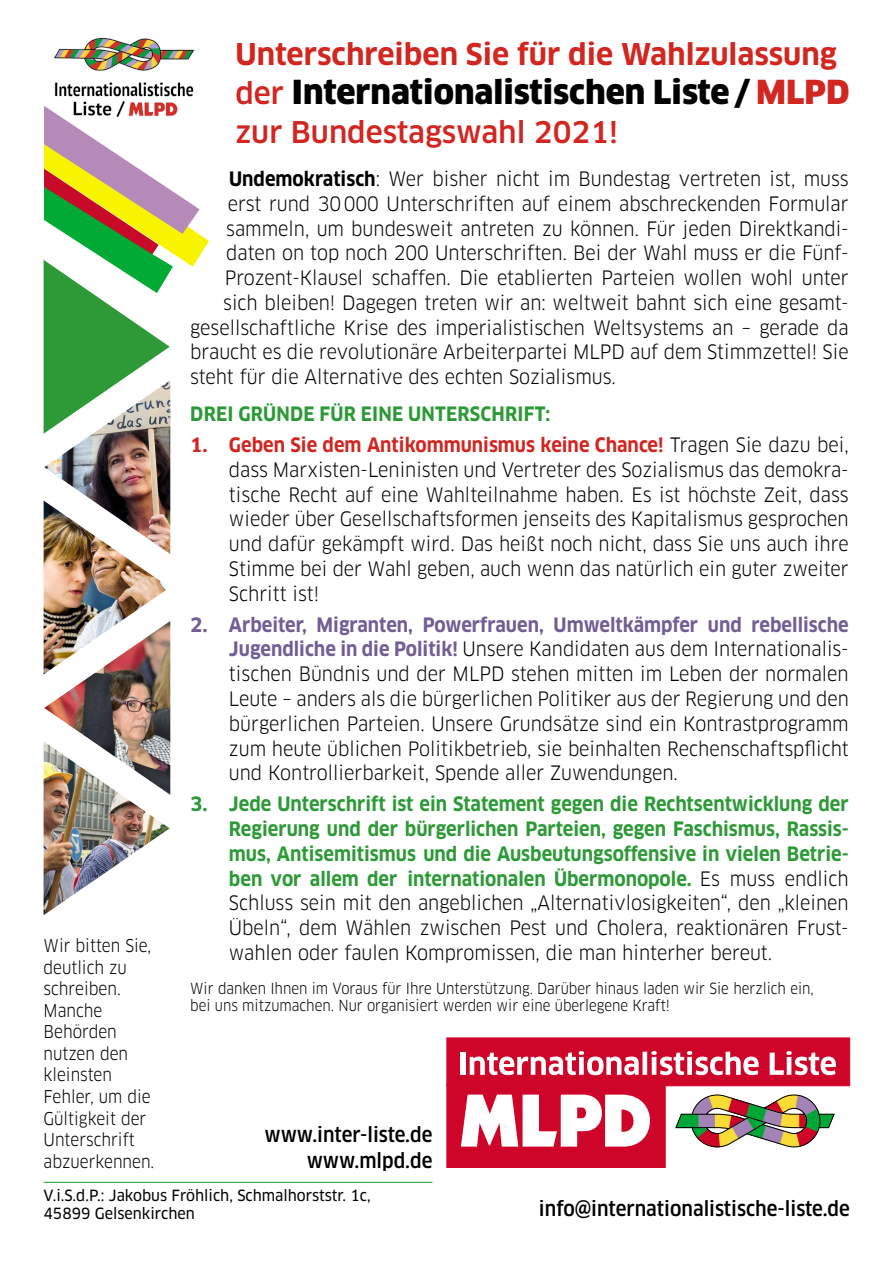
<style>
.page{position:relative;width:893px;height:1263px;background:#fff}
.page>*{position:absolute;margin:0;border:0;box-sizing:border-box;transform-origin:0 0}
.t1{font:900 32.25px "Clan Pro";color:#000}
.t2{font:700 29.25px "Clan Pro";color:#d22620}
.t3{font:500 29.25px "Clan Pro";color:#d22620}
.t4{font:500 20.1px/26px "Clan Pro Narr";color:#000;text-align:right}
.t5{font:19.35px/24.8px "Clan Pro";color:#000;text-align:justify;scale:.93 1}
.t6{font:700 19.35px/24.8px "Clan Pro";color:#2d9a37;text-align:justify}
.t7{font:700 19.35px "Clan Pro";color:#2d9a37;scale:.93 1}
.t8{font:17.25px/21.6px "Clan Pro";color:#000;scale:.9 1}
.t9{font:15.15px/18.1px "Clan Pro News";color:#000;scale:.96 1}
.t10{font:15px/17.7px "Clan Pro";color:#000;scale:.9 1}
.s1{font-weight:500;font-size:29.25px;color:#d22620}
.s2{color:#d22620}
.s3{font-weight:700}
.s4{font-weight:700;color:#d22620}
.s5{font-weight:700;color:#725d94}
.s6{font-weight:400;color:#000}
</style>
<div class="page">
<hr style="left:44px;top:1182px;width:388px;height:1px;background:#2d9a37">
<svg style="left:43px;top:106px;width:166px;height:328px"></svg>
<img style="left:44px;top:380px;width:126px;height:120px">
<img style="left:44px;top:500px;width:126px;height:121px">
<img style="left:44px;top:621px;width:126px;height:120px">
<img style="left:44px;top:741px;width:126px;height:174px">
<div style="left:447px;top:1038px;width:403px;height:48px;background:#ce0529;border:1px solid #ce0529"></div>
<div style="left:447px;top:1084px;width:218px;height:84px;background:#ce0529"></div>
<div style="left:460px;top:1052px;width:5px;height:23px;background:#fff"></div>
<svg style="left:470px;top:1051px;width:169px;height:24px"></svg>
<div style="left:642px;top:1051px;width:5px;height:24px;background:#fff"></div>
<svg style="left:651px;top:1051px;width:108px;height:24px"></svg>
<svg style="left:770px;top:1051px;width:66px;height:24px"></svg>
<svg style="left:461px;top:1094px;width:189px;height:52px"></svg>
<svg style="left:675px;top:1094px;width:160px;height:53px"></svg>
<div style="left:19px;top:91px;width:25px;height:143px;background:#fff"></div>
<img style="left:53px;top:38px;width:142px;height:79px">
<p class="t8" style="left:44px;top:935px;width:125px">Wir bitten Sie, deutlich zu schreiben.<br>Manche<br>Behörden nutzen den kleinsten<br>Fehler, um die<br>Gültigkeit der<br>Unterschrift abzuerkennen.</p>
<h2 class="t2" style="left:235px;top:38px;width:603px">Unterschreiben Sie für die Wahlzulassung</h2>
<h1 class="t1" style="left:235px;top:73px;width:616px"><span class="s1">der</span> Internationalistischen Liste / <span class="s2">MLPD</span></h1>
<h2 class="t3" style="left:235px;top:115px;width:384px">zur Bundestagswahl 2021!</h2>
<p class="t5" style="left:229px;top:166px;width:668px"><span class="s3">Undemokratisch</span>: Wer bisher nicht im Bundestag vertreten ist, muss</p>
<p class="t5" style="left:228px;top:191px;width:669px">erst rund 30000 Unterschriften auf einem abschreckenden Formular</p>
<p class="t5" style="left:226px;top:216px;width:671px">sammeln, um bundesweit antreten zu können. Für jeden Direktkandi-</p>
<p class="t5" style="left:226px;top:241px;width:671px">daten on top noch 200 Unterschriften. Bei der Wahl muss er die Fünf-</p>
<p class="t5" style="left:225px;top:266px;width:673px">Prozent-Klausel schaffen. Die etablierten Parteien wollen wohl unter</p>
<p class="t5" style="left:223px;top:290px;width:674px">sich bleiben! Dagegen treten wir an: weltweit bahnt sich eine gesamt-</p>
<p class="t5" style="left:190px;top:315px;width:710px">gesellschaftliche Krise des imperialistischen Weltsystems an – gerade da</p>
<p class="t5" style="left:190px;top:340px;width:710px">braucht es die revolutionäre Arbeiterpartei MLPD auf dem Stimmzettel! Sie</p>
<p class="t5" style="left:190px;top:365px;width:459px">steht für die Alternative des echten Sozialismus.</p>
<p class="t7" style="left:190px;top:403px;width:389px">Drei Gründe für eine Unterschrift:</p>
<p class="t5" style="left:229px;top:433px;width:668px;text-indent:-39px"><span class="s4">1. Geben Sie dem Antikommunismus keine Chance!</span> Tragen Sie dazu bei, dass Marxisten-Leninisten und Vertreter des Sozialismus das demokra&shy;tische Recht auf eine Wahlteilnahme haben. Es ist höchste Zeit, dass wieder über Gesellschaftsformen jenseits des Kapitalismus gesprochen und dafür gekämpft wird. Das heißt noch nicht, dass Sie uns auch ihre Stimme bei der Wahl geben, auch wenn das natürlich ein guter zweiter Schritt ist!</p>
<p class="t5" style="left:229px;top:612px;width:668px;text-align:left;text-indent:-39px"><span class="s5">2. Arbeiter, Migranten, Powerfrauen, Umweltkämpfer und rebellische Jugendliche in die Politik!</span> Unsere Kandidaten aus dem Internationalis&shy;tischen Bündnis und der MLPD stehen mitten im Leben der normalen Leute – anders als die bürgerlichen Politiker aus der Regierung und den bürgerlichen Parteien. Unsere Grundsätze sind ein Kontrastprogramm zum heute üblichen Politikbetrieb, sie beinhalten Rechenschaftspflicht und Kontrollierbarkeit, Spende aller Zuwendungen.</p>
<p class="t6" style="left:229px;top:792px;width:621px;text-indent:-39px">3. Jede Unterschrift ist ein Statement gegen die Rechtsentwicklung der Regierung und der bürgerlichen Parteien, gegen Faschismus, Rassis&shy;mus, Antisemitismus und die Ausbeutungsoffensive in vielen Betrie&shy;ben vor allem der internationalen Übermonopole. <span class="s6">Es muss endlich Schluss sein mit den angeblichen „Alternativlosigkeiten“, den „kleinen Übeln“, dem Wählen zwischen Pest und Cholera, reaktionären Frust&shy;wahlen oder faulen Kompromissen, die man hinterher bereut.</span></p>
<p class="t10" style="left:190px;top:979px;width:694px">Wir danken Ihnen im Voraus für Ihre Unterstützung. Darüber hinaus laden wir Sie herzlich ein, bei uns mitzumachen. Nur organisiert werden wir eine überlegene Kraft!</p>
<p class="t4" style="left:264px;top:1121px;width:169px">www.inter-liste.de www.mlpd.de</p>
<p class="t9" style="left:44px;top:1186px;width:342px">V.i.S.d.P.: Jakobus Fröhlich, Schmalhorststr. 1c,<br>45899 Gelsenkirchen</p>
<p class="t4" style="left:539px;top:1196px;width:312px">info@internationalistische-liste.de</p>
</div>
